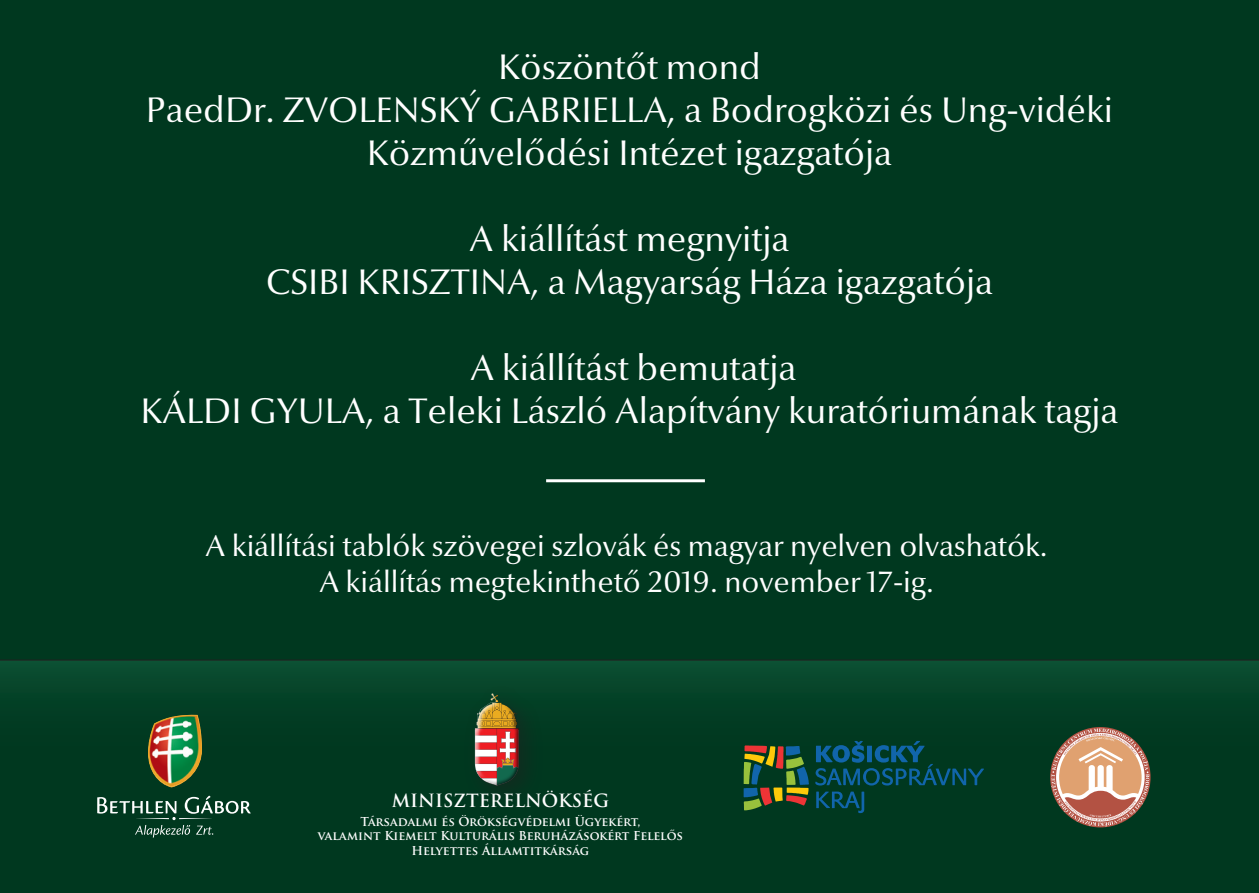
<style>
.page{position:relative;width:1259px;height:893px;background:#00381f}
.page>*{position:absolute;margin:0;border:0;box-sizing:border-box;transform-origin:0 0}
.BODY_TEXT{font:36px/43.2px "Optima Nova";color:#fff;text-align:center}
.t1{font:30px "Optima Nova";color:#fff}
.t2{font:700 17.7px "Trajan Pro";color:#fff}
.t3{font:700 12px/14.4px "Trajan Pro";color:#fff;text-align:center}
</style>
<div class="page">
<svg style="left:0;top:660px;width:1259px;height:168px"></svg>
<div style="left:460px;top:679px;width:109px;height:158px;background:#231f20;opacity:.45"></div>
<div style="left:473px;top:692px;width:48px;height:96px;background:#231f20;opacity:.65"></div>
<svg style="left:148px;top:715px;width:54px;height:72px"></svg>
<svg style="left:97px;top:796px;width:154px;height:42px"></svg>
<hr style="left:546px;top:479px;width:159px;height:3px;background:#fff">
<svg style="left:1050px;top:727px;width:100px;height:100px"></svg>
<svg style="left:743px;top:745px;width:66px;height:65px"></svg>
<svg style="left:815px;top:741px;width:169px;height:44px"></svg>
<svg style="left:816px;top:791px;width:48px;height:22px"></svg>
<p class="BODY_TEXT" style="left:146px;top:45px;width:968px">Köszöntőt mond<br>PaedDr. ZVOLENSKÝ GABRIELLA, a Bodrogközi és Ung-vidéki<br>Közművelődési Intézet igazgatója</p>
<p class="BODY_TEXT" style="left:266px;top:217px;width:729px">A kiállítást megnyitja<br>CSIBI KRISZTINA, a Magyarság Háza igazgatója</p>
<p class="BODY_TEXT" style="left:140px;top:346px;width:979px">A kiállítást bemutatja<br>KÁLDI GYULA, a Teleki László Alapítvány kuratóriumának tagja</p>
<p class="t1" style="left:206px;top:528px;width:843px">A kiállítási tablók szövegei szlovák és magyar nyelven olvashatók.</p>
<p class="t1" style="left:319px;top:564px;width:616px">A kiállítás megtekinthető 2019. november 17-ig.</p>
<p class="t2" style="left:392px;top:789px;width:219px">MINISZTERELNÖKSÉG</p>
<p class="t3" style="left:318px;top:815px;width:367px">Társadalmi és Örökségvédelmi Ügyekért,<br>valamint Kiemelt Kulturális Beruházásokért Felelős<br>Helyettes Államtitkárság</p>
</div>
